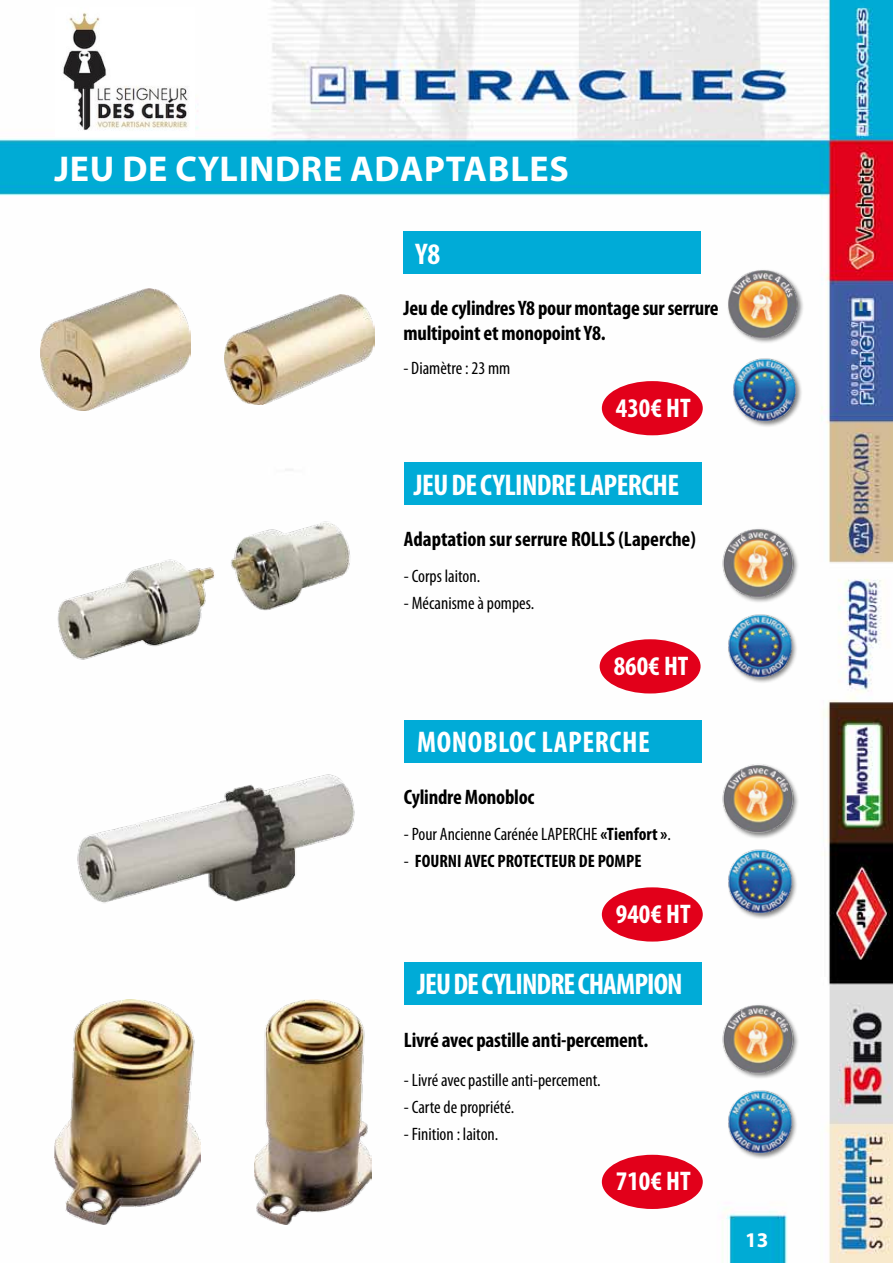
<style>
.page{position:relative;width:893px;height:1263px;background:#fff}
.page>*{position:absolute;margin:0;border:0;box-sizing:border-box;transform-origin:0 0}
.t1{font:700 36px "Myriad Pro";letter-spacing:.02em;color:#fff}
.t2{font:700 condensed 30px "Myriad Pro";letter-spacing:-.02em;color:#fff}
.t3{font:700 condensed 30px "Myriad Pro";letter-spacing:.02em;color:#fff}
.t4{font:700 condensed 27px "Myriad Pro";color:#fff}
.t5{font:700 condensed 21px/25.2px "Myriad Pro";letter-spacing:-.01em;color:#000}
.t6{font:700 21px "Myriad Pro";color:#fff}
.t7{font:condensed 18px "Myriad Pro";color:#000}
.t8{font:700 condensed 18px "Myriad Pro";color:#000}
.s1{font-weight:700}
.s2{font-weight:400}
</style>
<div class="page">
<img style="left:0;top:0;width:893px;height:1263px">
<div style="left:404px;top:462px;width:298px;height:43px;background:#00abd7"></div>
<div style="left:404px;top:962px;width:298px;height:42px;background:#00abd7"></div>
<div style="left:404px;top:720px;width:298px;height:42px;background:#00abd7"></div>
<img style="left:74px;top:770px;width:285px;height:146px">
<img style="left:43px;top:511px;width:315px;height:155px">
<img style="left:54px;top:1000px;width:146px;height:224px">
<img style="left:254px;top:1000px;width:117px;height:224px">
<div style="left:727px;top:1089px;width:71px;height:71px;background:#000;opacity:.5"></div>
<img style="left:726px;top:1085px;width:67px;height:70px">
<img style="left:717px;top:993px;width:83px;height:92px">
<div style="left:727px;top:849px;width:71px;height:71px;background:#000;opacity:.5"></div>
<img style="left:726px;top:845px;width:67px;height:69px">
<img style="left:717px;top:753px;width:83px;height:92px">
<div style="left:727px;top:614px;width:71px;height:70px;background:#000;opacity:.5"></div>
<img style="left:726px;top:609px;width:67px;height:70px">
<img style="left:717px;top:518px;width:83px;height:91px">
<div style="left:602px;top:1155px;width:101px;height:54px;background:#e2001a;border-radius:50%"></div>
<div style="left:602px;top:887px;width:101px;height:54px;background:#e2001a;border-radius:50%"></div>
<div style="left:600px;top:639px;width:101px;height:54px;background:#e2001a;border-radius:50%"></div>
<div style="left:403px;top:231px;width:298px;height:43px;background:#00abd7"></div>
<img style="left:41px;top:288px;width:150px;height:123px">
<img style="left:225px;top:295px;width:150px;height:109px">
<div style="left:732px;top:357px;width:71px;height:71px;background:#000;opacity:.5"></div>
<img style="left:730px;top:353px;width:68px;height:70px">
<div style="left:602px;top:381px;width:101px;height:54px;background:#e2001a;border-radius:50%"></div>
<img style="left:718px;top:260px;width:92px;height:90px">
<img style="left:56px;top:8px;width:139px;height:129px">
<h1 class="t1" style="left:54px;top:145px;width:516px">JEU DE CYLI NDRE ADAPTABL ES</h1>
<h2 class="t2" style="left:415px;top:235px;width:26px">Y8</h2>
<p class="t5" style="left:403px;top:295px;width:317px">Jeu de cylindres Y8 pour montage sur serrure multipoint et monopoint Y8.</p>
<p class="t7" style="left:403px;top:357px;width:109px">- Diamètre : 23 mm</p>
<h3 class="t4" style="left:616px;top:391px;width:76px">430€ HT</h3>
<h2 class="t2" style="left:414px;top:466px;width:267px">Jeu decy lindre Laperche</h2>
<p class="t5" style="left:404px;top:526px;width:177px">Adaptation sur serrure ROLL</p>
<p class="t5" style="left:607px;top:526px;width:90px">S (Laperche)</p>
<p class="t7" style="left:404px;top:565px;width:78px">- Corps laiton.</p>
<p class="t7" style="left:404px;top:592px;width:132px">- Mécanisme à pompes.</p>
<h3 class="t4" style="left:614px;top:649px;width:76px">860€ HT</h3>
<h2 class="t3" style="left:417px;top:724px;width:234px">Monobloc Laperche</h2>
<p class="t5" style="left:404px;top:784px;width:132px">Cylindre Monobloc</p>
<p class="t7" style="left:404px;top:823px;width:269px">- Pour Ancienne Carénée LAPERCHE <span class="s1">«Tienfort »</span>.</p>
<p class="t8" style="left:404px;top:849px;width:27px"><span class="s2">-</span> FOURNI</p>
<p class="t8" style="left:464px;top:849px;width:177px">AVEC PROTECTEUR DE POM PE</p>
<h3 class="t4" style="left:616px;top:897px;width:76px">940€ HT</h3>
<h2 class="t2" style="left:417px;top:965px;width:267px">Jeu decy lindre Champion</h2>
<p class="t5" style="left:404px;top:1027px;width:246px">Livré avec pastille anti-percement.</p>
<p class="t7" style="left:404px;top:1069px;width:198px">- Livré avec pastille anti-percement.</p>
<p class="t7" style="left:404px;top:1096px;width:112px">- Carte de propriété.</p>
<p class="t7" style="left:404px;top:1123px;width:96px">- Finition : laiton.</p>
<h3 class="t4" style="left:616px;top:1164px;width:76px">710€ HT</h3>
<p class="t6" style="left:745px;top:1227px;width:25px">13</p>
</div>
